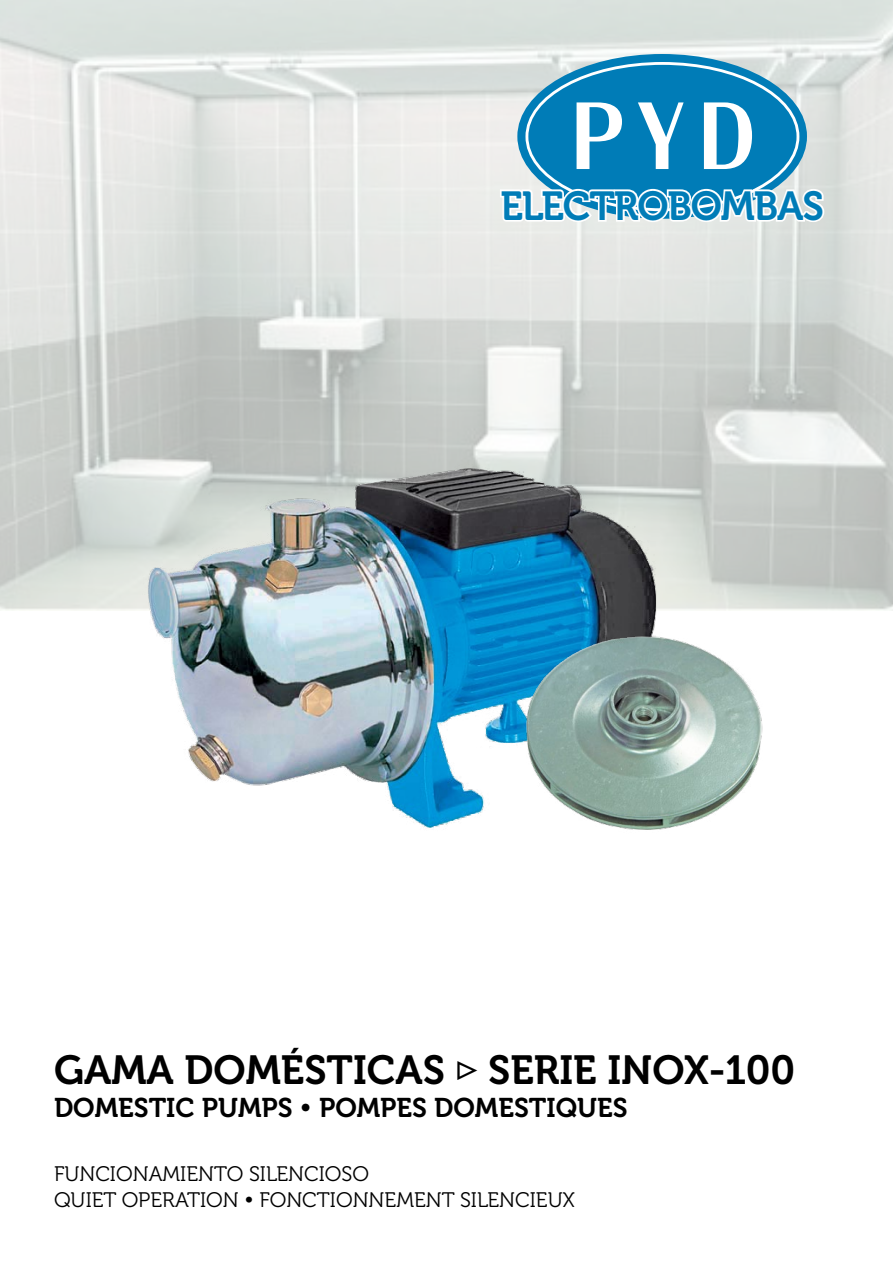
<style>
.page{position:relative;width:893px;height:1263px;background:#fff}
.page>*{position:absolute;margin:0;border:0;box-sizing:border-box;transform-origin:0 0}
.t1{font:500 99.75px "Britannic T";color:#fff;scale:.95 1}
.t2{font:40.5px "Museo 700";color:#000}
.t3{font:40.35px "Museo 700";letter-spacing:-.03em;color:#007cb7}
.t4{font:27px "Museo 700";color:#000}
.t5{font:21px/25.2px "Museo 300";color:#000}
.s1{font-family:"Minion Pro"}
.s2{font-family:"Museo 300"}
</style>
<div class="page">
<img style="left:0;top:0;width:893px;height:610px">
<div style="left:517px;top:54px;width:290px;height:165px;background:#007cb7;border-radius:50%"></div>
<svg style="left:498px;top:187px;width:328px;height:40px"></svg>
<img style="left:143px;top:457px;width:519px;height:371px">
<img style="left:521px;top:626px;width:242px;height:204px">
<h1 class="t1" style="left:571px;top:82px;width:196px">PYD</h1>
<h3 class="t3" style="left:500px;top:183px;width:325px">ELECTROBOMBAS</h3>
<h2 class="t2" style="left:54px;top:1047px;width:743px">GAMA DOMÉSTICAS <span class="s1">▷</span> SERIE INOX-100</h2>
<p class="t4" style="left:54px;top:1092px;width:575px">DOMESTIC PUMPS <span class="s2">•</span> POMPES DOMESTIQUES</p>
<p class="t5" style="left:54px;top:1162px;width:522px">FUNCIONAMIENTO SILENCIOSO<br>QUIET OPERATION • FONCTIONNEMENT SILENCIEUX</p>
</div>
